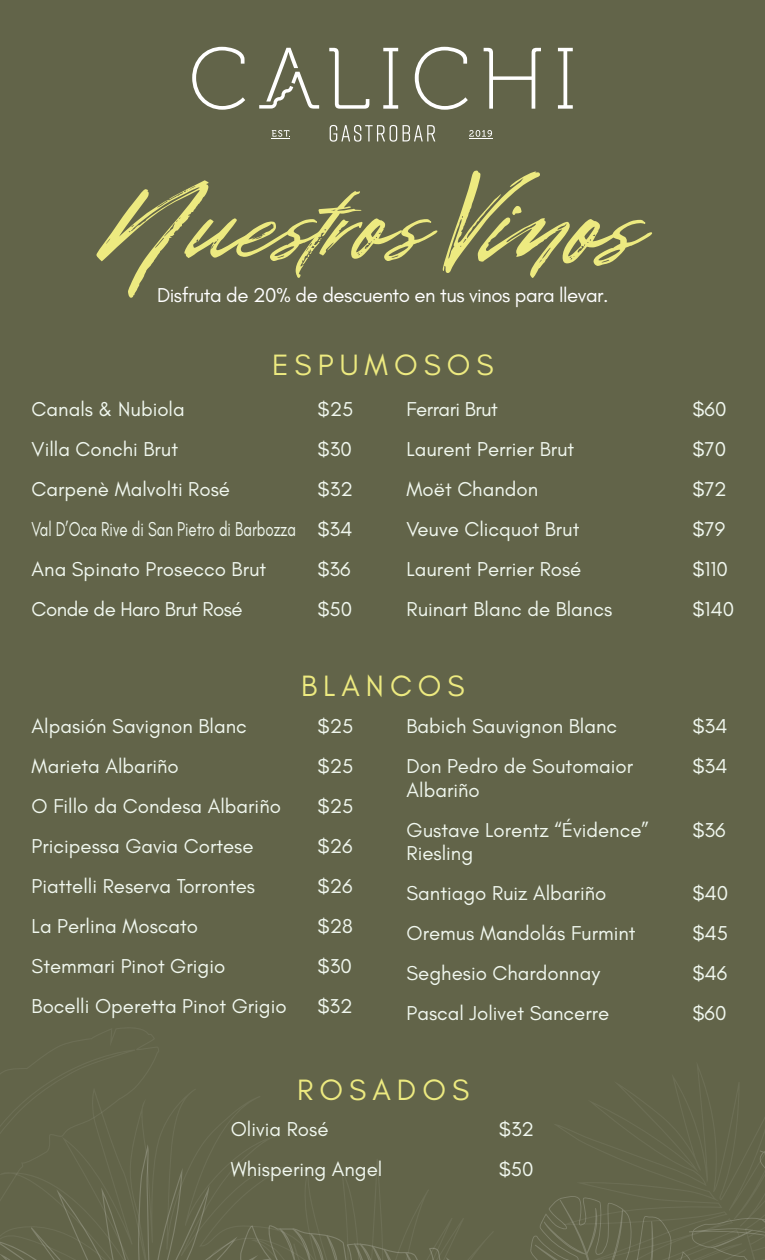
<style>
.page{position:relative;width:765px;height:1260px;background:#626449}
.page>*{position:absolute;margin:0;border:0;box-sizing:border-box;transform-origin:0 0}
.t1{font:161.75px "Disruptors Script";color:#edea80}
.t2{font:30px "Glacial Indifference";letter-spacing:.2em;color:#edea80}
.t3{font:20.5px/40px "Glacial Indifference";color:#f0f7ee}
.t4{font:20.5px "Glacial Indifference";letter-spacing:-.025em;color:#fff}
.t5{font:20.5px "Glacial Indifference";letter-spacing:-.025em;color:#f0f7ee}
.s1{font-size:177.88px}
</style>
<div class="page">
<svg style="left:330px;top:125px;width:67px;height:17px"></svg>
<svg style="left:403px;top:125px;width:32px;height:16px"></svg>
<svg style="left:272px;top:130px;width:18px;height:9px"></svg>
<svg style="left:469px;top:130px;width:23px;height:9px"></svg>
<svg style="left:192px;top:47px;width:53px;height:63px"></svg>
<svg style="left:329px;top:48px;width:40px;height:61px"></svg>
<svg style="left:383px;top:48px;width:15px;height:61px"></svg>
<svg style="left:415px;top:47px;width:53px;height:63px"></svg>
<svg style="left:484px;top:48px;width:57px;height:61px"></svg>
<svg style="left:558px;top:48px;width:15px;height:61px"></svg>
<svg style="left:259px;top:48px;width:60px;height:61px"></svg>
<svg style="left:0;top:1028px;width:765px;height:232px"></svg>
<h1 class="t1" style="left:100px;top:143px;width:536px">Nuestros<span class="s1">Vinos</span></h1>
<p class="t4" style="left:157px;top:283px;width:453px">Disfruta de 20% de descuento en tus vinos para llevar.</p>
<h2 class="t2" style="left:272px;top:349px;width:223px">ESPUMOSOS</h2>
<p class="t3" style="left:32px;top:390px;width:155px">Canals &amp; Nubiola</p>
<p class="t3" style="left:318px;top:390px;width:37px">$25</p>
<p class="t3" style="left:32px;top:430px;width:148px">Villa Conchi Brut</p>
<p class="t3" style="left:318px;top:430px;width:36px">$30</p>
<p class="t3" style="left:32px;top:470px;width:200px">Carpenè Malvolti Rosé</p>
<p class="t3" style="left:32px;top:470px;width:323px;text-align:justify;text-indent:286px">$32<br>Val D’Oca Rive di San Pietro di Barbozza $34<br>Ana Spinato Prosecco Brut</p>
<p class="t3" style="left:318px;top:550px;width:35px">$36</p>
<p class="t5" style="left:32px;top:598px;width:213px">Conde de Haro Brut Rosé</p>
<p class="t3" style="left:318px;top:590px;width:36px">$50</p>
<p class="t5" style="left:407px;top:398px;width:93px">Ferrari Brut</p>
<p class="t3" style="left:693px;top:390px;width:36px">$60</p>
<p class="t3" style="left:407px;top:430px;width:169px">Laurent Perrier Brut</p>
<p class="t3" style="left:693px;top:430px;width:35px">$70</p>
<p class="t3" style="left:407px;top:470px;width:133px">Moët Chandon</p>
<p class="t3" style="left:693px;top:470px;width:36px">$72</p>
<p class="t3" style="left:407px;top:510px;width:174px">Veuve Clicquot Brut</p>
<p class="t3" style="left:693px;top:510px;width:34px">$79</p>
<p class="t3" style="left:407px;top:550px;width:177px">Laurent Perrier Rosé</p>
<p class="t3" style="left:693px;top:550px;width:37px">$110</p>
<p class="t3" style="left:407px;top:590px;width:207px">Ruinart Blanc de Blancs</p>
<p class="t3" style="left:692px;top:590px;width:43px">$140</p>
<h2 class="t2" style="left:301px;top:669px;width:165px">BLANCOS</h2>
<p class="t3" style="left:32px;top:706px;width:217px">Alpasión Savignon Blanc</p>
<p class="t3" style="left:318px;top:706px;width:37px">$25</p>
<p class="t3" style="left:32px;top:746px;width:149px">Marieta Albariño</p>
<p class="t3" style="left:318px;top:746px;width:37px">$25</p>
<p class="t3" style="left:32px;top:786px;width:251px">O Fillo da Condesa Albariño</p>
<p class="t3" style="left:318px;top:786px;width:37px">$25</p>
<p class="t3" style="left:32px;top:826px;width:224px">Pricipessa Gavia Cortese</p>
<p class="t3" style="left:318px;top:826px;width:37px">$26</p>
<p class="t3" style="left:32px;top:866px;width:225px">Piattelli Reserva Torrontes</p>
<p class="t3" style="left:318px;top:866px;width:37px">$26</p>
<p class="t3" style="left:32px;top:906px;width:168px">La Perlina Moscato</p>
<p class="t3" style="left:318px;top:906px;width:37px">$28</p>
<p class="t3" style="left:32px;top:946px;width:195px">Stemmari Pinot Grigio</p>
<p class="t3" style="left:318px;top:946px;width:36px">$30</p>
<p class="t3" style="left:32px;top:986px;width:257px">Bocelli Operetta Pinot Grigio</p>
<p class="t3" style="left:318px;top:986px;width:37px">$32</p>
<p class="t3" style="left:407px;top:706px;width:212px">Babich Sauvignon Blanc</p>
<p class="t3" style="left:692px;top:706px;width:37px">$34</p>
<p class="t3" style="left:407px;top:746px;width:228px">Don Pedro de Soutomaior</p>
<p class="t3" style="left:692px;top:746px;width:37px">$34</p>
<p class="t3" style="left:407px;top:770px;width:244px">Albariño<br>Gustave Lorentz “Évidence”</p>
<p class="t3" style="left:692px;top:810px;width:35px">$36</p>
<p class="t3" style="left:407px;top:834px;width:201px">Riesling<br>Santiago Ruiz Albariño</p>
<p class="t3" style="left:692px;top:874px;width:37px">$40</p>
<p class="t3" style="left:407px;top:914px;width:230px">Oremus Mandolás Furmint</p>
<p class="t3" style="left:692px;top:914px;width:37px">$45</p>
<p class="t3" style="left:407px;top:954px;width:195px">Seghesio Chardonnay</p>
<p class="t3" style="left:692px;top:954px;width:36px">$46</p>
<p class="t3" style="left:407px;top:994px;width:204px">Pascal Jolivet Sancerre</p>
<p class="t3" style="left:692px;top:994px;width:36px">$60</p>
<h2 class="t2" style="left:297px;top:1073px;width:174px">ROSADOS</h2>
<p class="t3" style="left:231px;top:1110px;width:99px">Olivia Rosé</p>
<p class="t3" style="left:499px;top:1110px;width:37px">$32</p>
<p class="t3" style="left:231px;top:1150px;width:153px">Whispering Angel</p>
<p class="t3" style="left:499px;top:1150px;width:36px">$50</p>
</div>
